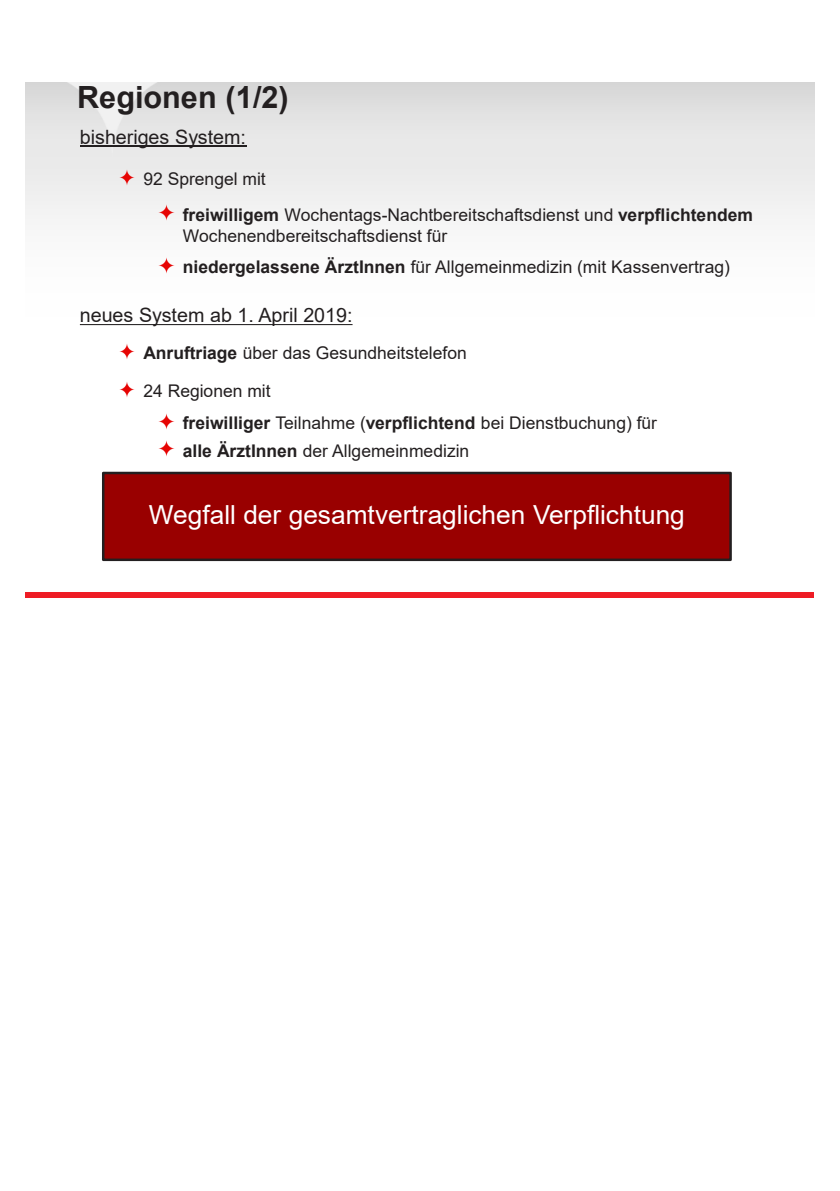
<style>
.page{position:relative;width:840px;height:1191px;background:#fff}
.page>*{position:absolute;margin:0;border:0;box-sizing:border-box;transform-origin:0 0}
.t1{font:700 30.6px "Arial";color:#231f20}
.t2{font:26.2px "Arial";color:#fff}
.t3{font:19.6px "Arial";letter-spacing:-.005em;color:#231f20}
.t4{font:17.4px/35.4px "Arial";color:#231f20}
.s1{font-weight:700}
</style>
<div class="page">
<img style="left:26px;top:83px;width:787px;height:479px">
<hr style="left:80px;top:146px;width:166px;height:1px;background:#231f20">
<img style="left:119px;top:169px;width:16px;height:16px">
<img style="left:159px;top:205px;width:15px;height:16px">
<img style="left:159px;top:257px;width:15px;height:16px">
<svg style="left:80px;top:324px;width:272px;height:1px"></svg>
<img style="left:119px;top:344px;width:16px;height:15px">
<img style="left:119px;top:382px;width:16px;height:15px">
<img style="left:159px;top:413px;width:15px;height:16px">
<img style="left:159px;top:441px;width:15px;height:16px">
<div style="left:103px;top:473px;width:627px;height:87px;background:#900"></div>
<div style="left:102px;top:472px;width:629px;height:89px;border:2px solid #231f20"></div>
<div style="left:26px;top:592px;width:787px;height:6px;background:#ee1c25"></div>
<p class="t1" style="left:77px;top:75px;width:213px">Regionen (1/2)</p>
<p class="t3" style="left:80px;top:124px;width:168px">bisheriges System:</p>
<p class="t4" style="left:183px;top:161px;width:571px;text-indent:-39px">92 Sprengel mit<br><span class="s1">freiwilligem</span> Wochentags-Nachtbereitschaftsdienst und <span class="s1">verpflichtendem</span></p>
<p class="t4" style="left:183px;top:220px;width:548px;line-height:31.6px">Wochenendbereitschaftsdienst für<br><span class="s1">niedergelassene ÄrztInnen</span> für Allgemeinmedizin (mit Kassenvertrag)</p>
<p class="t3" style="left:80px;top:302px;width:274px">neues System ab 1. April 2019:</p>
<p class="t4" style="left:143px;top:334px;width:325px;line-height:38px"><span class="s1">Anruftriage</span> über das Gesundheitstelefon<br>24 Regionen mit</p>
<p class="t4" style="left:183px;top:409px;width:475px;line-height:27.6px"><span class="s1">freiwilliger</span> Teilnahme (<span class="s1">verpflichtend</span> bei Dienstbuchung) für <span class="s1">alle ÄrztInnen</span> der Allgemeinmedizin</p>
<p class="t2" style="left:149px;top:497px;width:537px">Wegfall der gesamtvertraglichen Verpflichtung</p>
</div>
